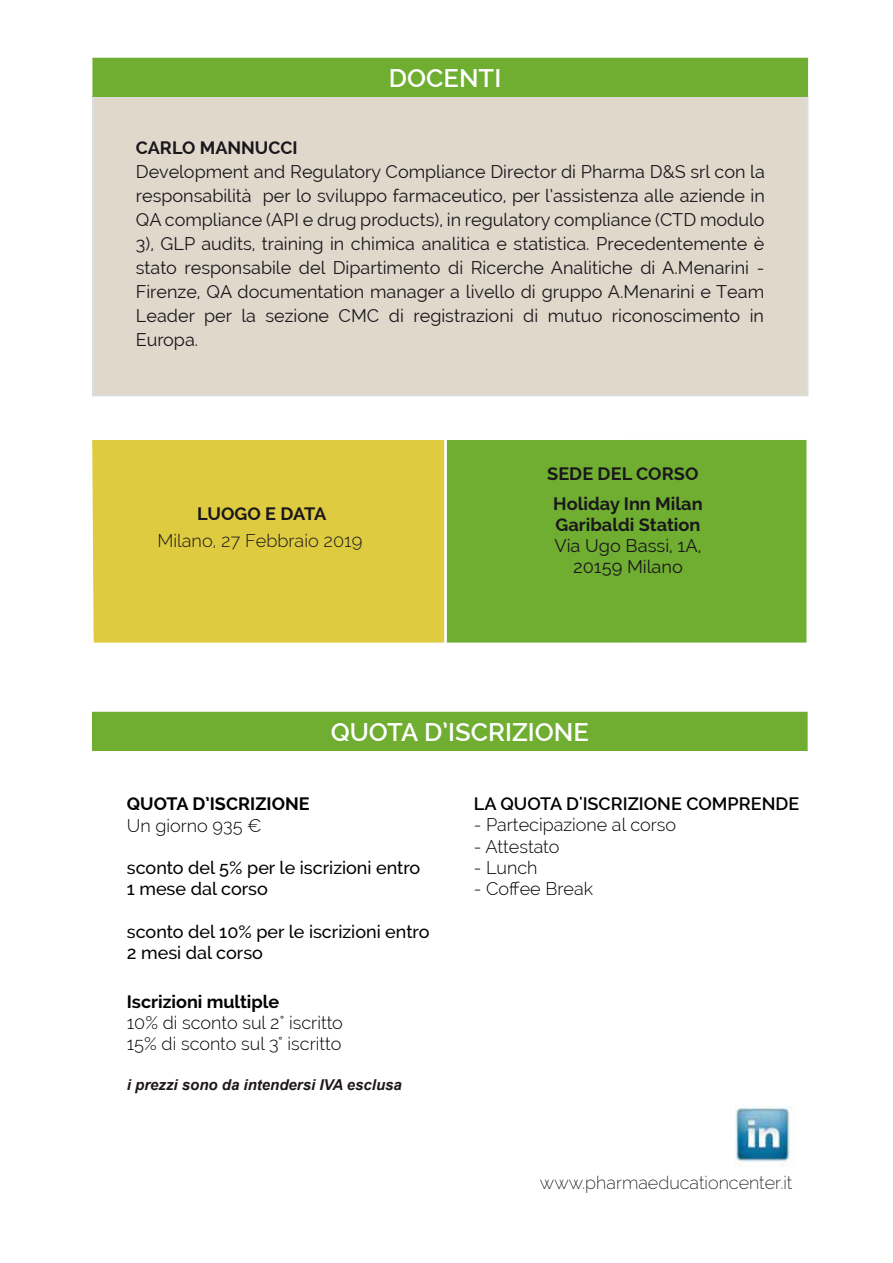
<style>
.page{position:relative;width:893px;height:1263px;background:#fff}
.page>*{position:absolute;margin:0;border:0;box-sizing:border-box;transform-origin:0 0}
.t1{font:600 25.5px "Raleway";color:#fff}
.t2{font:18px/24px "Raleway";color:#1a171b;text-align:justify}
.t3{font:500 18px/21.3px "Raleway";color:#020202}
.t4{font:300 18px/21.3px "Raleway";color:#020202}
.t5{font:700 18px/29.2px "Raleway";color:#1a171b;text-align:center}
.t6{font:300 18px "Raleway";color:#000}
.t7{font:700 18px "Raleway";color:#020202}
.t8{font:200 18px "Raleway";color:#000}
.t9{font:600 18px "Raleway";color:#000}
.t10{font:300 18px "Raleway";color:#1a171b}
.t11{font:700 18px "Raleway";letter-spacing:-.025em;color:#1a171b}
.t12{font:italic 700 15px "Arial";color:#1e181a}
</style>
<div class="page">
<div style="left:93px;top:97px;width:714px;height:298px;background:#e1d8cc"></div>
<div style="left:92px;top:96px;width:716px;height:300px;border:2px solid #dbdcdc"></div>
<div style="left:92px;top:440px;width:352px;height:203px;background:#decb40"></div>
<div style="left:447px;top:440px;width:359px;height:203px;background:#6fae31"></div>
<div style="left:92px;top:58px;width:716px;height:39px;background:#6fae31"></div>
<div style="left:92px;top:712px;width:716px;height:39px;background:#6fae31"></div>
<img style="left:735px;top:1107px;width:55px;height:59px">
<h1 class="t1" style="left:389px;top:63px;width:114px">DOCENTI</h1>
<p class="t5" style="left:136px;top:133px;width:163px">CARLO MANNUCCI</p>
<p class="t2" style="left:136px;top:159px;width:630px">Development and Regulatory Compliance Director di Pharma D&amp;S srl con la responsabilità per lo sviluppo farmaceutico, per l’assistenza alle aziende in QA compliance (API e drug products), in regulatory compliance (CTD modulo 3), GLP audits, training in chimica analitica e statistica. Precedentemente è stato responsabile del Dipartimento di Ricerche Analitiche di A.Menarini - Firenze, QA documentation manager a livello di gruppo A.Menarini e Team Leader per la sezione CMC di registrazioni di mutuo riconoscimento in Europa.</p>
<p class="t11" style="left:197px;top:503px;width:131px">LUOGO E DATA</p>
<p class="t10" style="left:158px;top:530px;width:206px">Milano, 27 Febbraio 2019</p>
<p class="t5" style="left:547px;top:459px;width:157px">SEDE DEL CORSO<br>Holiday Inn Milan</p>
<p class="t5" style="left:555px;top:510px;width:147px">Garibaldi Station</p>
<p class="t2" style="left:554px;top:535px;width:149px;line-height:21px;text-align:center">Via Ugo Bassi, 1A,<br>20159 Milano</p>
<h1 class="t1" style="left:331px;top:717px;width:260px">QUOTA D’ISCRIZIONE</h1>
<p class="t7" style="left:127px;top:794px;width:184px">QUOTA D’ISCRIZIONE</p>
<p class="t4" style="left:127px;top:815px;width:136px">Un giorno 935 €</p>
<p class="t3" style="left:127px;top:857px;width:295px">sconto del 5% per le iscrizioni entro<br>1 mese dal corso</p>
<p class="t3" style="left:127px;top:921px;width:304px">sconto del 10% per le iscrizioni entro<br>2 mesi dal corso</p>
<p class="t7" style="left:127px;top:991px;width:154px">Iscrizioni multiple</p>
<p class="t4" style="left:127px;top:1012px;width:217px">10% di sconto sul 2° iscritto<br>15% di sconto sul 3° iscritto</p>
<p class="t12" style="left:127px;top:1075px;width:277px">i prezzi sono da intendersi IVA esclusa</p>
<p class="t9" style="left:474px;top:793px;width:327px">LA QUOTA D'ISCRIZIONE COMPRENDE</p>
<p class="t6" style="left:474px;top:814px;width:204px">- Partecipazione al corso</p>
<p class="t6" style="left:474px;top:836px;width:87px">- Attestato</p>
<p class="t6" style="left:474px;top:857px;width:65px">- Lunch</p>
<p class="t6" style="left:474px;top:878px;width:121px">- Coffee Break</p>
<p class="t8" style="left:540px;top:1172px;width:254px">www.pharmaeducationcenter.it</p>
</div>
